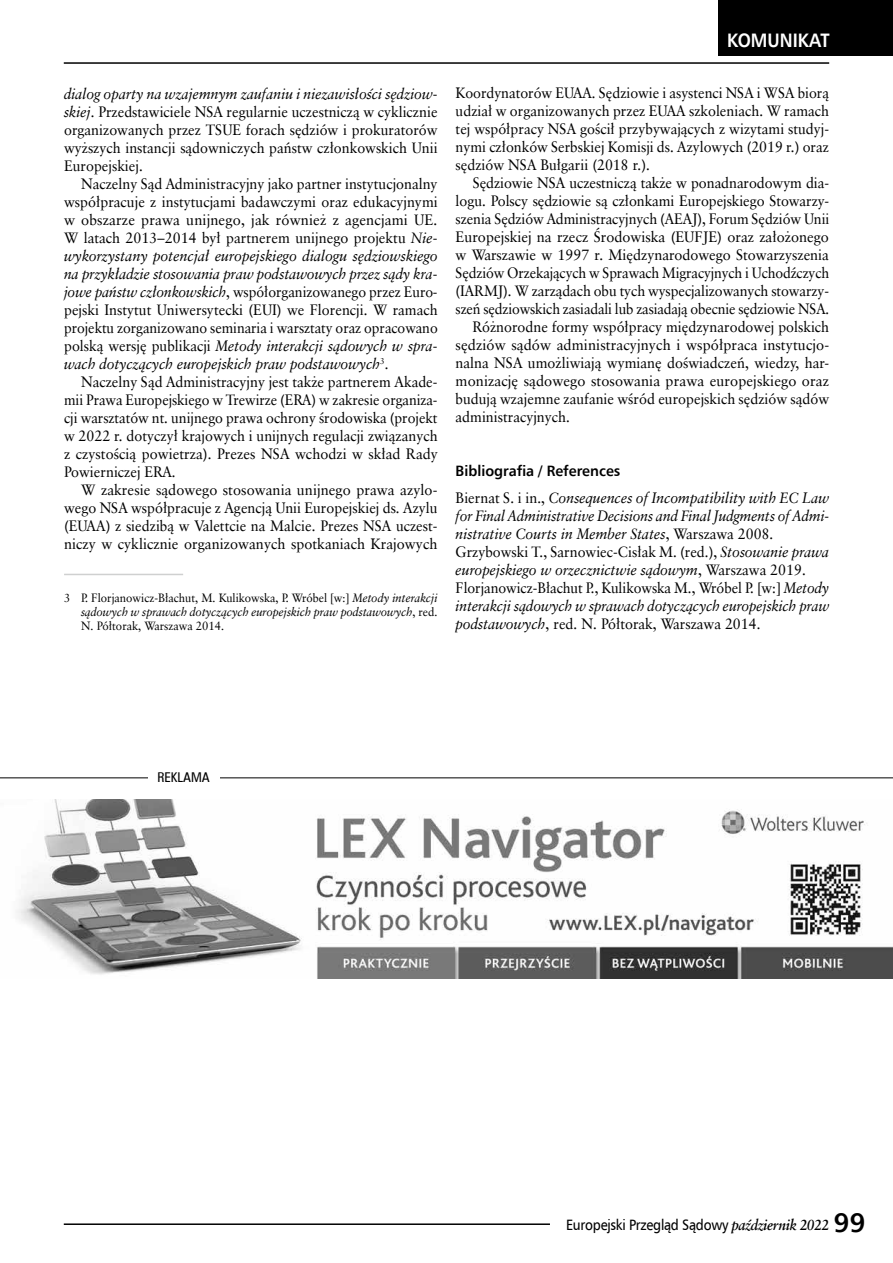
<style>
.page{position:relative;width:893px;height:1263px;background:#fff}
.page>*{position:absolute;margin:0;border:0;box-sizing:border-box;transform-origin:0 0}
.t1{font:700 27px "Humnst 777 EU";color:#000}
.t2{font:700 19.5px "Humnst 777 EU";color:#fff;scale:.9 1}
.t3{font:15px/18px "Class Garmnd EU";color:#000;text-align:justify;scale:.95 1}
.t4{font:italic 15px/18px "Class Garmnd EU";letter-spacing:-.005em;color:#000;scale:.95 1}
.t5{font:15px/18px "Class Garmnd EU";color:#000;text-align:justify;scale:.94 1}
.t6{font:15px/18px "Class Garmnd EU";color:#000;text-align:justify;scale:.96 1}
.t7{font:15px "Class Garmnd EU";color:#000}
.t8{font:15px "Class Garmnd EU";color:#000;scale:.93 1}
.t9{font:15px "Humnst 777 EU";letter-spacing:-.02em;color:#000;scale:.9 1}
.t10{font:700 15px "Humnst 777 EU";color:#000;scale:.95 1}
.t11{font:13.5px "Zurich Cn EU";color:#000}
.t12{font:12px/14.4px "Class Garmnd EU";color:#000;text-align:justify;scale:.95 1}
.s1{font-style:italic}
.s2{font-style:normal}
.s3{font-family:"Class Garmnd EU";font-weight:700;font-style:italic}
</style>
<div class="page">
<hr style="left:64px;top:62px;width:765px;height:2px;background:#000">
<div style="left:719px;top:0;width:174px;height:56px;background:#000"></div>
<hr style="left:64px;top:1223px;width:486px;height:2px;background:#000">
<hr style="left:0;top:777px;width:893px;height:1px;background:#000">
<div style="left:148px;top:772px;width:71px;height:12px;background:#fff"></div>
<hr style="left:64px;top:574px;width:119px;height:1px;background:#cfd0d0">
<img style="left:16px;top:799px;width:877px;height:179px">
<p class="t3" style="left:64px;top:84px;width:395px"><span class="s1">dialog oparty na wzajemnym zaufaniu i niezawisłości sędziow&shy;skiej</span>. Przedstawiciele NSA regularnie uczestniczą w cyklicznie organizowanych przez TSUE forach sędziów i prokuratorów wyższych instancji sądowniczych państw członkowskich Unii Europejskiej.</p>
<p class="t3" style="left:64px;top:174px;width:395px;text-indent:17px">Naczelny Sąd Administracyjny jako partner instytucjonalny współpracuje z instytucjami badawczymi oraz edukacyjnymi w obszarze prawa unijnego, jak również z agencjami UE.<br>W latach 2013–2014 był partnerem unijnego projektu <span class="s1">Nie&shy;wykorzystany potencjał europejskiego dialogu sędziowskiego na przykładzie stosowania praw podstawowych przez sądy kra&shy;jowe państw członkowskich</span>, współorganizowanego przez Euro&shy;pejski Instytut Uniwersytecki (EUI) we Florencji. W ramach projektu zorganizowano seminaria i warsztaty oraz opracowano polską wersję publikacji <span class="s1">Metody interakcji sądowych w spra&shy;wach dotyczących europejskich praw podstawowych</span><sup>3</sup>.</p>
<p class="t3" style="left:64px;top:372px;width:395px;text-indent:17px">Naczelny Sąd Administracyjny jest także partnerem Akade&shy;mii Prawa Europejskiego w Trewirze (ERA) w zakresie organiza&shy;cji warsztatów nt. unijnego prawa ochrony środowiska (projekt w 2022 r. dotyczył krajowych i unijnych regulacji związanych z czystością powietrza). Prezes NSA wchodzi w skład Rady Powierniczej ERA.</p>
<p class="t6" style="left:64px;top:480px;width:391px;text-indent:17px">W zakresie sądowego stosowania unijnego prawa azylo&shy;wego NSA współpracuje z Agencją Unii Europejskiej ds. Azylu (EUAA) z siedzibą w Valettcie na Malcie. Prezes NSA uczest&shy;niczy w cyklicznie organizowanych spotkaniach Krajowych</p>
<p class="t12" style="left:81px;top:590px;width:377px;text-indent:-17px">3 P. Florjanowicz-Błachut, M. Kulikowska, P. Wróbel [w:] <span class="s1">Metody interakcji sądowych w sprawach dotyczących europejskich praw podstawowych</span>, red.<br>N. Półtorak, Warszawa 2014.</p>
<h2 class="t2" style="left:727px;top:28px;width:115px">KOMUNIKAT</h2>
<p class="t5" style="left:456px;top:84px;width:399px">Koordynatorów EUAA. Sędziowie i asystenci NSA i WSA biorą udział w organizowanych przez EUAA szkoleniach. W ramach tej współpracy NSA gościł przybywających z wizytami studyj&shy;nymi członków Serbskiej Komisji ds. Azylowych (2019 r.) oraz sędziów NSA Bułgarii (2018 r.).</p>
<p class="t3" style="left:473px;top:174px;width:377px">Sędziowie NSA uczestniczą także w ponadnarodowym dia-</p>
<p class="t3" style="left:456px;top:192px;width:395px">logu. Polscy sędziowie są członkami Europejskiego Stowarzy-</p>
<p class="t5" style="left:456px;top:210px;width:399px">szenia Sędziów Administracyjnych (AEAJ), Forum Sędziów Unii</p>
<p class="t7" style="left:456px;top:228px;width:375px">Europejskiej na rzecz Środowiska (EUFJE) oraz założonego</p>
<p class="t6" style="left:456px;top:246px;width:390px">w Warszawie w 1997 r. Międzynarodowego Stowarzyszenia</p>
<p class="t8" style="left:456px;top:264px;width:403px">Sędziów Orzekających w Sprawach Migracyjnych i Uchodźczych</p>
<p class="t5" style="left:456px;top:282px;width:399px">(IARMJ). W zarządach obu tych wyspecjalizowanych stowarzy-</p>
<p class="t8" style="left:456px;top:300px;width:403px">szeń sędziowskich zasiadali lub zasiadają obecnie sędziowie NSA.</p>
<p class="t3" style="left:473px;top:318px;width:377px">Różnorodne formy współpracy międzynarodowej polskich</p>
<p class="t7" style="left:456px;top:336px;width:375px">sędziów sądów administracyjnych i współpraca instytucjo-</p>
<p class="t3" style="left:456px;top:354px;width:395px">nalna NSA umożliwiają wymianę doświadczeń, wiedzy, har-</p>
<p class="t7" style="left:456px;top:372px;width:375px">monizację sądowego stosowania prawa europejskiego oraz</p>
<p class="t3" style="left:456px;top:390px;width:395px">budują wzajemne zaufanie wśród europejskich sędziów sądów</p>
<p class="t3" style="left:456px;top:408px;width:122px">administracyjnych.</p>
<p class="t10" style="left:456px;top:462px;width:175px">Bibliografia / References</p>
<p class="t4" style="left:456px;top:489px;width:395px"><span class="s2">Biernat S. i in.,</span> Consequences of Incompatibility with EC Law for Final Administrative Decisions and Final Judgments of Admi&shy;nistrative Courts in Member States<span class="s2">, Warszawa 2008.<br>Grzybowski T., Sarnowiec-Cisłak M. (red.),</span> Stosowanie prawa europejskiego w orzecznictwie sądowym<span class="s2">, Warszawa 2019.<br>Florjanowicz-Błachut P., Kulikowska M., Wróbel P. [w:]</span> Metody interakcji sądowych w sprawach dotyczących europejskich praw podstawowych<span class="s2">, red. N. Półtorak, Warszawa 2014.</span></p>
<p class="t11" style="left:157px;top:768px;width:54px">REKLAMA</p>
<h1 class="t1" style="left:833px;top:1206px;width:34px">99</h1>
<p class="t9" style="left:566px;top:1215px;width:294px">Europejski Przegląd Sądowy <span class="s3">październik 2022</span></p>
</div>
